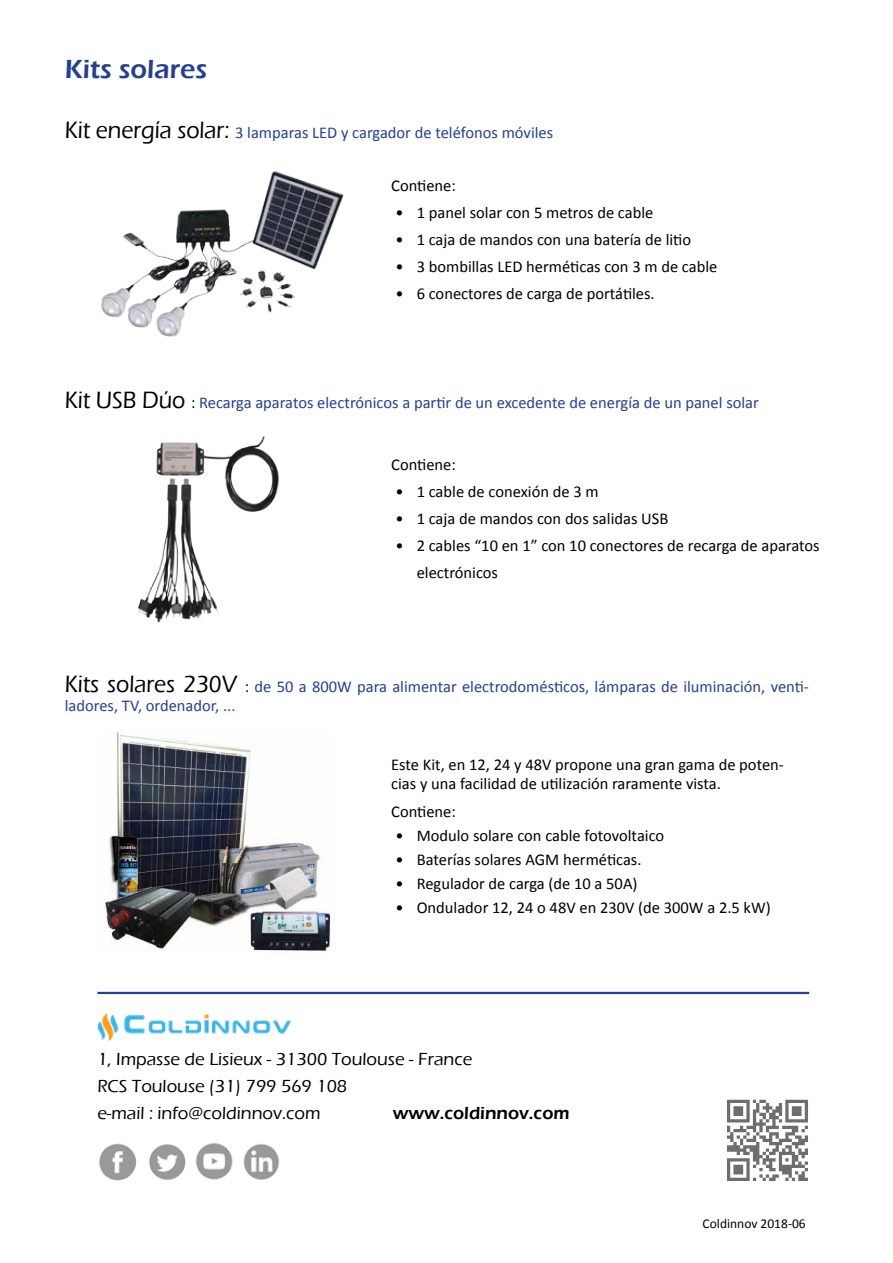
<style>
.page{position:relative;width:893px;height:1263px;background:#fff}
.page>*{position:absolute;margin:0;border:0;box-sizing:border-box;transform-origin:0 0}
.t1{font:600 27px "Eras ITC";color:#25408f}
.t2{font:500 18px/27px "Eras ITC";color:#000}
.t3{font:600 18px "Eras ITC";color:#000}
.t4{font:16.5px/27px "Calibri";color:#000}
.t5{font:16.5px/19.5px "Calibri";color:#25408f}
.t6{font:13.5px "Calibri";color:#000}
.s1{font-family:"Eras ITC";font-weight:500;font-size:24.3px;color:#000}
.s2{color:#000}
</style>
<div class="page">
<img style="left:243px;top:1144px;width:37px;height:35px">
<img style="left:99px;top:1143px;width:38px;height:38px">
<img style="left:149px;top:1143px;width:84px;height:37px">
<img style="left:97px;top:1013px;width:193px;height:28px">
<img style="left:727px;top:1099px;width:81px;height:82px">
<img style="left:105px;top:732px;width:226px;height:219px">
<hr style="left:97px;top:992px;width:712px;height:2px;background:#25408f">
<img style="left:101px;top:171px;width:243px;height:166px">
<img style="left:138px;top:436px;width:141px;height:187px">
<h1 class="t1" style="left:65px;top:53px;width:144px">Kits solares</h1>
<p class="t5" style="left:65px;top:122px;width:490px"><span class="s1">Kit energía solar:</span> 3 lamparas LED y cargador de teléfonos móviles</p>
<p class="t4" style="left:391px;top:172px;width:66px">Contiene:</p>
<p class="t4" style="left:395px;top:199px;width:259px">• 1 panel solar con 5 metros de cable</p>
<p class="t4" style="left:395px;top:226px;width:297px">• 1 caja de mandos con una batería de litio</p>
<p class="t4" style="left:395px;top:253px;width:323px">• 3 bombillas LED herméticas con 3 m de cable</p>
<p class="t4" style="left:395px;top:280px;width:261px">• 6 conectores de carga de portátiles.</p>
<p class="t5" style="left:65px;top:392px;width:696px"><span class="s1">Kit USB Dúo</span> <span class="s2">:</span> Recarga aparatos electrónicos a partir de un excedente de energía de un panel solar</p>
<p class="t4" style="left:391px;top:450px;width:66px">Contiene:</p>
<p class="t4" style="left:395px;top:477px;width:205px">• 1 cable de conexión de 3 m</p>
<p class="t4" style="left:395px;top:504px;width:274px">• 1 caja de mandos con dos salidas USB</p>
<p class="t4" style="left:417px;top:531px;width:404px;text-indent:-21px">• 2 cables “10 en 1” con 10 conectores de recarga de aparatos electrónicos</p>
<p class="t5" style="left:65px;top:676px;width:746px"><span class="s1">Kits solares 230V</span> <span class="s2">:</span> de 50 a 800W para alimentar electrodomésticos, lámparas de iluminación, venti&shy;ladores, TV, ordenador, ...</p>
<p class="t4" style="left:391px;top:754px;width:394px;line-height:19.8px">Este Kit, en 12, 24 y 48V propone una gran gama de poten&shy;cias y una facilidad de utilización raramente vista.</p>
<p class="t4" style="left:391px;top:797px;width:66px">Contiene:</p>
<p class="t4" style="left:395px;top:821px;width:270px">• Modulo solare con cable fotovoltaico</p>
<p class="t4" style="left:395px;top:845px;width:248px">• Baterías solares AGM herméticas.</p>
<p class="t4" style="left:395px;top:869px;width:244px">• Regulador de carga (de 10 a 50A)</p>
<p class="t4" style="left:395px;top:893px;width:377px">• Ondulador 12, 24 o 48V en 230V (de 300W a 2.5 kW)</p>
<p class="t2" style="left:97px;top:1046px;width:377px">1, Impasse de Lisieux - 31300 Toulouse - France<br>RCS Toulouse (31) 799 569 108<br>e-mail : info@coldinnov.com</p>
<p class="t3" style="left:393px;top:1103px;width:178px">www.coldinnov.com</p>
<p class="t6" style="left:703px;top:1214px;width:105px">Coldinnov 2018-06</p>
</div>
